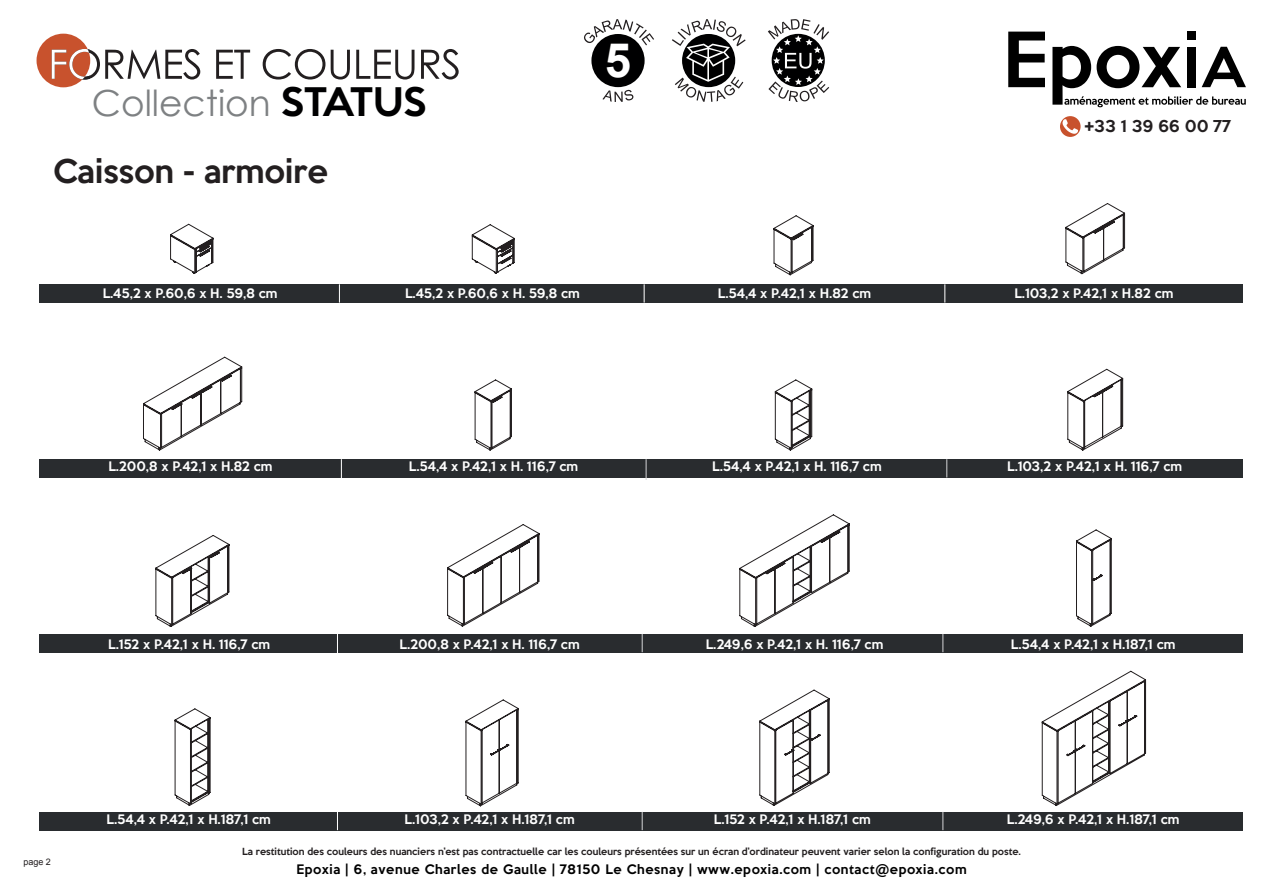
<style>
.page{position:relative;width:1263px;height:893px;background:#fff}
.page>*{position:absolute;margin:0;border:0;box-sizing:border-box;transform-origin:0 0}
.t1{font:700 47.4px "Arial";color:#fff}
.t2{font:36px "Century Gothic";color:#7e8183}
.t3{font:500 30px "Keep Calm";color:#231f20}
.t4{font:500 15px "Keep Calm";color:#231f20}
.t5{font:500 12px "Keep Calm";letter-spacing:-.02em;color:#fff}
.t6{font:500 12px "Keep Calm";letter-spacing:.05em;color:#000}
.t7{font:500 9px "Keep Calm";color:#231f20}
.t8{font:9px "Arial";color:#231f20}
.s1{font-family:"Keep Calm";font-weight:500;color:#000001}
</style>
<div class="page">
<div style="left:37px;top:34px;width:53px;height:53px;background:#c8522d;border-radius:50%"></div>
<svg style="left:216px;top:50px;width:34px;height:29px"></svg>
<svg style="left:263px;top:49px;width:62px;height:31px"></svg>
<svg style="left:331px;top:50px;width:19px;height:30px"></svg>
<svg style="left:356px;top:50px;width:58px;height:30px"></svg>
<svg style="left:421px;top:49px;width:38px;height:31px"></svg>
<svg style="left:52px;top:49px;width:148px;height:31px"></svg>
<div style="left:1060px;top:116px;width:20px;height:21px;background:#c8522d;border-radius:50%"></div>
<svg style="left:1062px;top:119px;width:16px;height:15px"></svg>
<svg style="left:1008px;top:32px;width:37px;height:55px"></svg>
<div style="left:1187px;top:31px;width:9px;height:9px;background:#000"></div>
<svg style="left:1052px;top:46px;width:194px;height:61px"></svg>
<svg style="left:672px;top:19px;width:74px;height:83px"></svg>
<div style="left:591px;top:34px;width:54px;height:53px;background:#000001;border-radius:50%"></div>
<svg style="left:584px;top:19px;width:70px;height:26px"></svg>
<svg style="left:602px;top:90px;width:31px;height:12px"></svg>
<svg style="left:768px;top:19px;width:61px;height:83px"></svg>
<div style="left:39px;top:284px;width:1204px;height:19px;background:#292c2f"></div>
<div style="left:39px;top:459px;width:1204px;height:18px;background:#292c2f"></div>
<div style="left:39px;top:634px;width:1204px;height:18px;background:#292c2f"></div>
<div style="left:39px;top:812px;width:1204px;height:18px;background:#292c2f"></div>
<svg style="left:339px;top:284px;width:1px;height:19px"></svg>
<svg style="left:644px;top:284px;width:1px;height:19px"></svg>
<svg style="left:944px;top:284px;width:1px;height:19px"></svg>
<svg style="left:341px;top:459px;width:1px;height:19px"></svg>
<svg style="left:646px;top:459px;width:1px;height:21px"></svg>
<svg style="left:946px;top:459px;width:1px;height:18px"></svg>
<svg style="left:337px;top:634px;width:1px;height:18px"></svg>
<svg style="left:642px;top:634px;width:1px;height:18px"></svg>
<svg style="left:942px;top:634px;width:1px;height:18px"></svg>
<svg style="left:337px;top:812px;width:1px;height:18px"></svg>
<svg style="left:642px;top:812px;width:1px;height:18px"></svg>
<svg style="left:942px;top:812px;width:1px;height:18px"></svg>
<svg style="left:170px;top:223px;width:44px;height:51px"></svg>
<svg style="left:471px;top:224px;width:44px;height:50px"></svg>
<svg style="left:773px;top:215px;width:41px;height:61px"></svg>
<svg style="left:1065px;top:203px;width:61px;height:72px"></svg>
<svg style="left:143px;top:356px;width:100px;height:95px"></svg>
<svg style="left:474px;top:379px;width:38px;height:72px"></svg>
<svg style="left:774px;top:379px;width:39px;height:72px"></svg>
<svg style="left:1067px;top:368px;width:57px;height:83px"></svg>
<svg style="left:447px;top:524px;width:93px;height:103px"></svg>
<svg style="left:155px;top:535px;width:75px;height:92px"></svg>
<svg style="left:739px;top:514px;width:111px;height:113px"></svg>
<svg style="left:1076px;top:529px;width:36px;height:98px"></svg>
<svg style="left:174px;top:708px;width:37px;height:98px"></svg>
<svg style="left:465px;top:699px;width:54px;height:108px"></svg>
<svg style="left:759px;top:689px;width:71px;height:117px"></svg>
<svg style="left:1041px;top:670px;width:106px;height:136px"></svg>
<h2 class="t2" style="left:92px;top:78px;width:336px">Collection <span class="s1">STATUS</span></h2>
<p class="t3" style="left:53px;top:146px;width:276px">Caisson - armoire</p>
<h1 class="t1" style="left:605px;top:27px;width:28px">5</h1>
<p class="t5" style="left:103px;top:283px;width:176px">L.45,2 x P.60,6 x H. 59,8 cm</p>
<p class="t5" style="left:405px;top:283px;width:176px">L.45,2 x P.60,6 x H. 59,8 cm</p>
<p class="t4" style="left:1084px;top:113px;width:148px">+33 1 39 66 00 77</p>
<p class="t5" style="left:718px;top:283px;width:155px">L.54,4 x P.42,1 x H.82 cm</p>
<p class="t5" style="left:1014px;top:283px;width:161px">L.103,2 x P.42,1 x H.82 cm</p>
<p class="t5" style="left:108px;top:455px;width:166px">L.200,8 x P.42,1 x H.82 cm</p>
<p class="t5" style="left:409px;top:455px;width:171px">L.54,4 x P.42,1 x H. 116,7 cm</p>
<p class="t5" style="left:712px;top:455px;width:171px">L.54,4 x P.42,1 x H. 116,7 cm</p>
<p class="t5" style="left:1007px;top:455px;width:176px">L.103,2 x P.42,1 x H. 116,7 cm</p>
<p class="t5" style="left:108px;top:634px;width:163px">L.152 x P.42,1 x H. 116,7 cm</p>
<p class="t5" style="left:400px;top:634px;width:182px">L.200,8 x P.42,1 x H. 116,7 cm</p>
<p class="t5" style="left:706px;top:634px;width:179px">L.249,6 x P.42,1 x H. 116,7 cm</p>
<p class="t5" style="left:1011px;top:634px;width:166px">L.54,4 x P.42,1 x H.187,1 cm</p>
<p class="t8" style="left:23px;top:855px;width:29px">page 2</p>
<p class="t5" style="left:106px;top:809px;width:166px">L.54,4 x P.42,1 x H.187,1 cm</p>
<p class="t5" style="left:405px;top:809px;width:172px">L.103,2 x P.42,1 x H.187,1 cm</p>
<p class="t5" style="left:714px;top:809px;width:159px">L.152 x P.42,1 x H.187,1 cm</p>
<p class="t5" style="left:1007px;top:809px;width:174px">L.249,6 x P.42,1 x H.187,1 cm</p>
<p class="t7" style="left:242px;top:843px;width:780px">La restitution des couleurs des nuanciers n’est pas contractuelle car les couleurs présentées sur un écran d’ordinateur peuvent varier selon la configuration du poste.</p>
<p class="t6" style="left:296px;top:859px;width:672px">Epoxia | 6, avenue Charles de Gaulle | 78150 Le Chesnay | www.epoxia.com | contact@epoxia.com</p>
</div>
